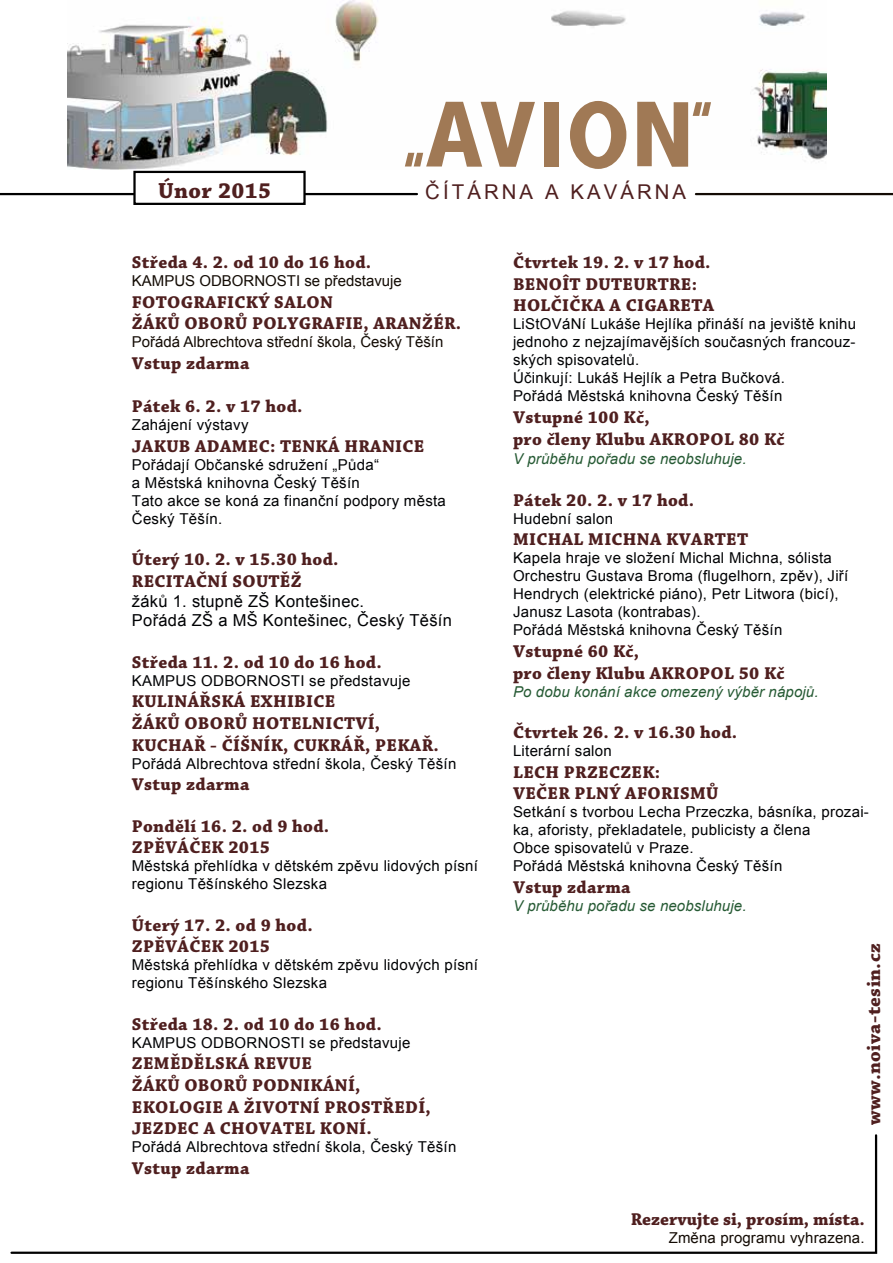
<style>
.page{position:relative;width:893px;height:1263px;background:#fff}
.page>*{position:absolute;margin:0;border:0;box-sizing:border-box;transform-origin:0 0}
.t1{font:700 22.95px "Chaparral Pro";letter-spacing:.02em;color:#4f1f1f}
.t2{font:20.4px "Arial";letter-spacing:.15em;color:#4f1f1f}
.t3{font:700 19.5px "Chaparral Pro";letter-spacing:.02em;color:#4f1f1f}
.t4{font:700 18px/21.6px "Chaparral Pro";letter-spacing:.02em;color:#4f1f1f}
.t5{font:700 18px "Chaparral Pro";color:#4f1f1f}
.t6{font:16.5px/19.8px "Arial";letter-spacing:.02em;color:#000204}
.t7{font:15px/18px "Arial";letter-spacing:.02em;color:#000204}
.t8{font:15px "Arial";color:#130b04}
.t9{font:italic 15px "Arial";letter-spacing:.01em;color:#265a34}
</style>
<div class="page">
<svg style="left:10px;top:1134px;width:868px;height:120px"></svg>
<img style="left:68px;top:0;width:759px;height:170px">
<hr style="left:0;top:193px;width:417px;height:2px;background:#000">
<hr style="left:696px;top:193px;width:197px;height:2px;background:#130b04">
<div style="left:133px;top:171px;width:173px;height:34px;background:#fff;border:2px solid #000"></div>
<div style="left:544px;top:102px;width:15px;height:64px;background:#a07955"></div>
<svg style="left:570px;top:101px;width:56px;height:68px"></svg>
<svg style="left:637px;top:102px;width:74px;height:65px"></svg>
<svg style="left:405px;top:102px;width:130px;height:65px"></svg>
<h1 class="t1" style="left:158px;top:177px;width:114px">Únor 2015</h1>
<h2 class="t2" style="left:425px;top:178px;width:262px">ČÍTÁRNA A KAVÁRNA</h2>
<p class="t4" style="left:132px;top:252px;width:241px">Středa 4. 2. od 10 do 16 hod.</p>
<p class="t8" style="left:132px;top:271px;width:272px">KAMPUS ODBORNOSTI se představuje</p>
<p class="t4" style="left:132px;top:292px;width:331px">FOTOGRAFICKÝ SALON<br>ŽÁKŮ OBORŮ POLYGRAFIE, ARANŽÉR.</p>
<p class="t8" style="left:132px;top:332px;width:313px">Pořádá Albrechtova střední škola, Český Těšín</p>
<p class="t4" style="left:132px;top:353px;width:119px">Vstup zdarma</p>
<p class="t4" style="left:132px;top:396px;width:172px">Pátek 6. 2. v 17 hod.</p>
<p class="t7" style="left:132px;top:416px;width:118px">Zahájení výstavy</p>
<p class="t4" style="left:132px;top:436px;width:294px">JAKUB ADAMEC: TENKÁ HRANICE</p>
<p class="t7" style="left:132px;top:456px;width:315px">Pořádají Občanské sdružení „Půda“<br>a Městská knihovna Český Těšín<br>Tato akce se koná za finanční podpory města<br>Český Těšín.</p>
<p class="t4" style="left:132px;top:549px;width:208px">Úterý 10. 2. v 15.30 hod.<br>RECITAČNÍ SOUTĚŽ</p>
<p class="t6" style="left:132px;top:591px;width:322px">žáků 1. stupně ZŠ Kontešinec.<br>Pořádá ZŠ a MŠ Kontešinec, Český Těšín</p>
<p class="t4" style="left:132px;top:652px;width:251px">Středa 11. 2. od 10 do 16 hod.</p>
<p class="t7" style="left:132px;top:672px;width:280px">KAMPUS ODBORNOSTI se představuje</p>
<p class="t4" style="left:132px;top:692px;width:308px">KULINÁŘSKÁ EXHIBICE<br>ŽÁKŮ OBORŮ HOTELNICTVÍ,<br>KUCHAŘ - ČÍŠNÍK, CUKRÁŘ, PEKAŘ.</p>
<p class="t7" style="left:132px;top:754px;width:326px">Pořádá Albrechtova střední škola, Český Těšín</p>
<p class="t4" style="left:132px;top:774px;width:119px">Vstup zdarma</p>
<p class="t4" style="left:132px;top:816px;width:199px">Pondělí 16. 2. od 9 hod.<br>ZPĚVÁČEK 2015</p>
<p class="t7" style="left:132px;top:857px;width:348px">Městská přehlídka v dětském zpěvu lidových písní regionu Těšínského Slezska</p>
<p class="t4" style="left:132px;top:915px;width:182px">Úterý 17. 2. od 9 hod.<br>ZPĚVÁČEK 2015</p>
<p class="t7" style="left:132px;top:956px;width:348px">Městská přehlídka v dětském zpěvu lidových písní regionu Těšínského Slezska</p>
<p class="t4" style="left:132px;top:1014px;width:251px">Středa 18. 2. od 10 do 16 hod.</p>
<p class="t7" style="left:132px;top:1033px;width:280px">KAMPUS ODBORNOSTI se představuje</p>
<p class="t4" style="left:132px;top:1053px;width:300px">ZEMĚDĚLSKÁ REVUE<br>ŽÁKŮ OBORŮ PODNIKÁNÍ,<br>EKOLOGIE A ŽIVOTNÍ PROSTŘEDÍ,<br>JEZDEC A CHOVATEL KONÍ.</p>
<p class="t7" style="left:132px;top:1138px;width:326px">Pořádá Albrechtova střední škola, Český Těšín</p>
<p class="t4" style="left:132px;top:1158px;width:119px">Vstup zdarma</p>
<p class="t4" style="left:513px;top:252px;width:203px">Čtvrtek 19. 2. v 17 hod.<br>BENOÎT DUTEURTRE:<br>HOLČIČKA A CIGARETA</p>
<p class="t7" style="left:513px;top:315px;width:345px">LiStOVáNí Lukáše Hejlíka přináší na jeviště knihu jednoho z nejzajímavějších současných francouz&shy;ských spisovatelů.<br>Účinkují: Lukáš Hejlík a Petra Bučková.<br>Pořádá Městská knihovna Český Těšín</p>
<p class="t4" style="left:513px;top:407px;width:273px">Vstupné 100 Kč,<br>pro členy Klubu AKROPOL 80 Kč</p>
<p class="t9" style="left:513px;top:449px;width:235px">V průběhu pořadu se neobsluhuje.</p>
<p class="t4" style="left:513px;top:490px;width:183px">Pátek 20. 2. v 17 hod.</p>
<p class="t7" style="left:513px;top:510px;width:101px">Hudební salon</p>
<p class="t4" style="left:513px;top:530px;width:237px">MICHAL MICHNA KVARTET</p>
<p class="t7" style="left:513px;top:549px;width:337px">Kapela hraje ve složení Michal Michna, sólista Orchestru Gustava Broma (flugelhorn, zpěv), Jiří Hendrych (elektrické piáno), Petr Litwora (bicí), Janusz Lasota (kontrabas).<br>Pořádá Městská knihovna Český Těšín</p>
<p class="t4" style="left:513px;top:641px;width:273px">Vstupné 60 Kč,<br>pro členy Klubu AKROPOL 50 Kč</p>
<p class="t9" style="left:513px;top:682px;width:307px">Po dobu konání akce omezený výběr nápojů.</p>
<p class="t4" style="left:513px;top:722px;width:226px">Čtvrtek 26. 2. v 16.30 hod.</p>
<p class="t7" style="left:513px;top:742px;width:100px">Literární salon</p>
<p class="t4" style="left:513px;top:762px;width:207px">LECH PRZECZEK:<br>VEČER PLNÝ AFORISMŮ</p>
<p class="t7" style="left:513px;top:803px;width:357px">Setkání s tvorbou Lecha Przeczka, básníka, prozai&shy;ka, aforisty, překladatele, publicisty a člena<br>Obce spisovatelů v Praze.<br>Pořádá Městská knihovna Český Těšín</p>
<p class="t4" style="left:513px;top:877px;width:119px">Vstup zdarma</p>
<p class="t9" style="left:513px;top:896px;width:235px">V průběhu pořadu se neobsluhuje.</p>
<h3 class="t3" style="left:863px;top:1124px;width:182px;rotate:-90deg">www.noiva-tesin.cz</h3>
<p class="t5" style="left:631px;top:1209px;width:236px">Rezervujte si, prosím, místa.</p>
<p class="t8" style="left:669px;top:1228px;width:197px">Změna programu vyhrazena.</p>
</div>
